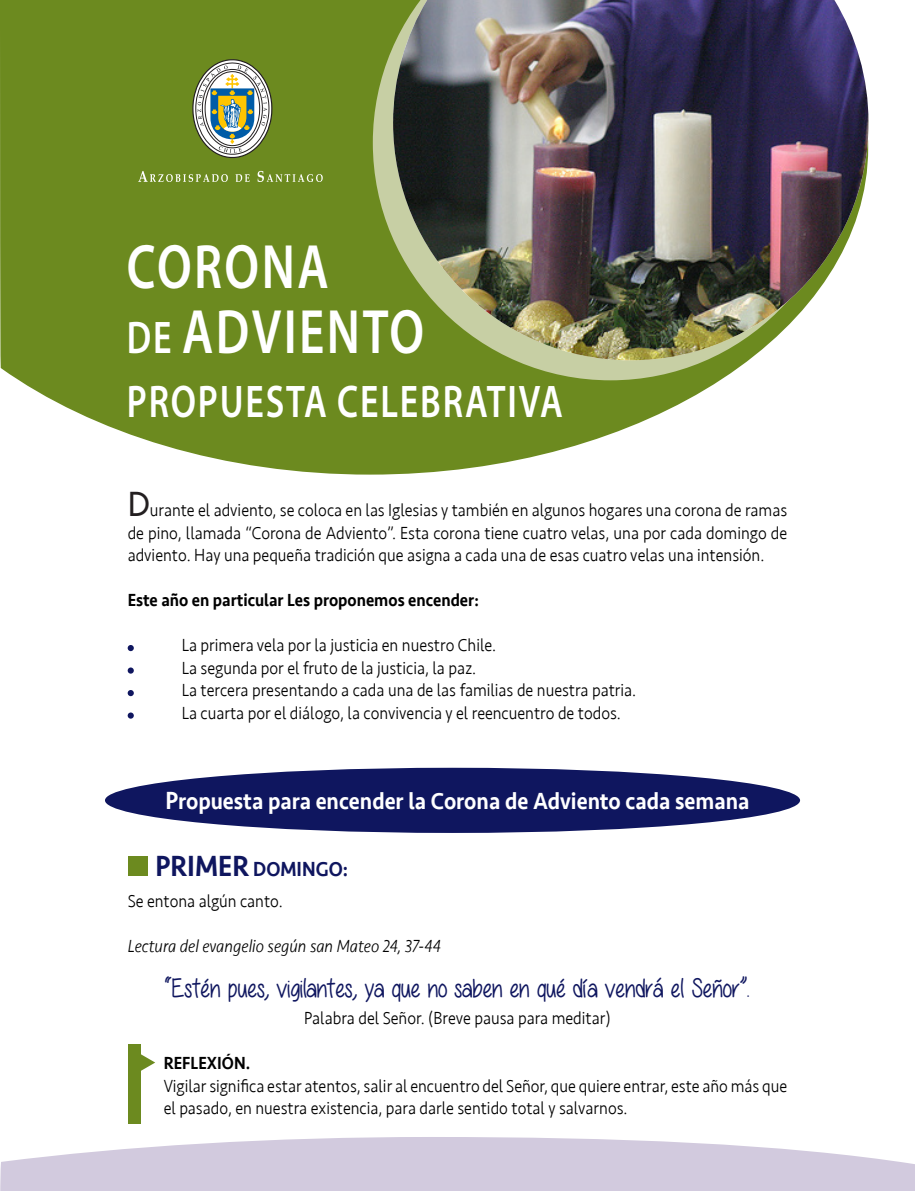
<style>
.page{position:relative;width:915px;height:1191px;background:#fff}
.page>*{position:absolute;margin:0;border:0;box-sizing:border-box;transform-origin:0 0}
.t1{font:600 63px "Myriad Pro";letter-spacing:.05em;color:#fff;scale:.78 1}
.t2{font:600 45.9px "Myriad Pro";letter-spacing:.05em;color:#fff;scale:.78 1}
.parra{font:27px "All Things Pink";color:#0f165f;scale:.9 1}
.parra-2{font:500 24px "Seravek";color:#fff;scale:.9 1}
.parra-3{font:500 21px "Seravek";color:#0f165f;scale:.9 1}
.parra-4{font:300 18px/22.5px "Seravek";color:#000;text-align:justify;scale:.9 1}
.parra-5{font:500 18px "Seravek";color:#000;scale:.9 1}
.parra-6{font:italic 300 18px "Seravek";color:#000;scale:.9 1}
.s1{font-size:45.9px}
.s2{font-weight:400;font-size:36px;color:#231f20}
.s3{font-size:25.5px}
.s4{font-size:30px}
</style>
<div class="page">
<div style="left:105px;top:767px;width:694px;height:66px;background:#0f165f;border-radius:50%"></div>
<svg style="left:0;top:0;width:721px;height:474px;background:#7c9738"></svg>
<svg style="left:0;top:1137px;width:914px;height:54px;background:#d8d1e2"></svg>
<svg style="left:128px;top:645px;width:6px;height:6px"></svg>
<svg style="left:128px;top:667px;width:6px;height:6px"></svg>
<svg style="left:128px;top:690px;width:6px;height:6px"></svg>
<svg style="left:128px;top:712px;width:6px;height:6px"></svg>
<div style="left:128px;top:856px;width:19px;height:20px;background:#6c8a1f"></div>
<svg style="left:372px;top:0;width:377px;height:380px;background:#8ca34f"></svg>
<img style="left:393px;top:0;width:475px;height:360px">
<svg style="left:192px;top:59px;width:81px;height:100px"></svg>
<svg style="left:138px;top:171px;width:184px;height:11px;background:#88a04b"></svg>
<div style="left:128px;top:1044px;width:13px;height:80px;background:#6c8a1f"></div>
<svg style="left:141px;top:1054px;width:14px;height:17px"></svg>
<p class="t1" style="left:127px;top:226px;width:260px">CORONA</p>
<p class="t1" style="left:127px;top:291px;width:382px"><span class="s1">DE</span> ADVIENTO</p>
<p class="t2" style="left:127px;top:373px;width:560px">PROPUESTA CELEBRATIVA</p>
<p class="parra-4" style="left:128px;top:499px;width:734px"><span class="s2">D</span>urante el adviento, se coloca en las Iglesias y también en algunos hogares una corona de ramas de pino, llamada “Corona de Adviento”. Esta corona tiene cuatro velas, una por cada domingo de adviento. Hay una pequeña tradición que asigna a cada una de esas cuatro velas una intensión.</p>
<p class="parra-5" style="left:128px;top:589px;width:391px">Este año en particular Les proponemos encender:</p>
<p class="parra-4" style="left:182px;top:634px;width:351px">La primera vela por la justicia en nuestro Chile.</p>
<p class="parra-4" style="left:182px;top:656px;width:328px">La segunda por el fruto de la justicia, la paz.</p>
<p class="parra-4" style="left:182px;top:679px;width:506px">La tercera presentando a cada una de las familias de nuestra patria.</p>
<p class="parra-4" style="left:182px;top:701px;width:489px">La cuarta por el diálogo, la convivencia y el reencuentro de todos.</p>
<p class="parra-2" style="left:165px;top:786px;width:650px"><span class="s3">P</span>ropuesta para encender la Corona de Adviento cada semana</p>
<p class="parra-3" style="left:155px;top:856px;width:215px"><span class="s4">PRIMER</span> DOMINGO:</p>
<p class="parra-4" style="left:128px;top:890px;width:174px">Se entona algún canto.</p>
<p class="parra-6" style="left:128px;top:935px;width:349px">Lectura del evangelio según san Mateo 24, 37-44</p>
<p class="parra" style="left:165px;top:973px;width:650px">“Estén pues, vigilantes, ya que no saben en qué día vendrá el Señor”.</p>
<p class="parra-4" style="left:304px;top:1007px;width:342px">Palabra del Señor. (Breve pausa para meditar)</p>
<p class="parra-5" style="left:164px;top:1052px;width:98px">REFLEXIÓN.</p>
<p class="parra-4" style="left:164px;top:1074px;width:694px">Vigilar significa estar atentos, salir al encuentro del Señor, que quiere entrar, este año más que el pasado, en nuestra existencia, para darle sentido total y salvarnos.</p>
</div>
